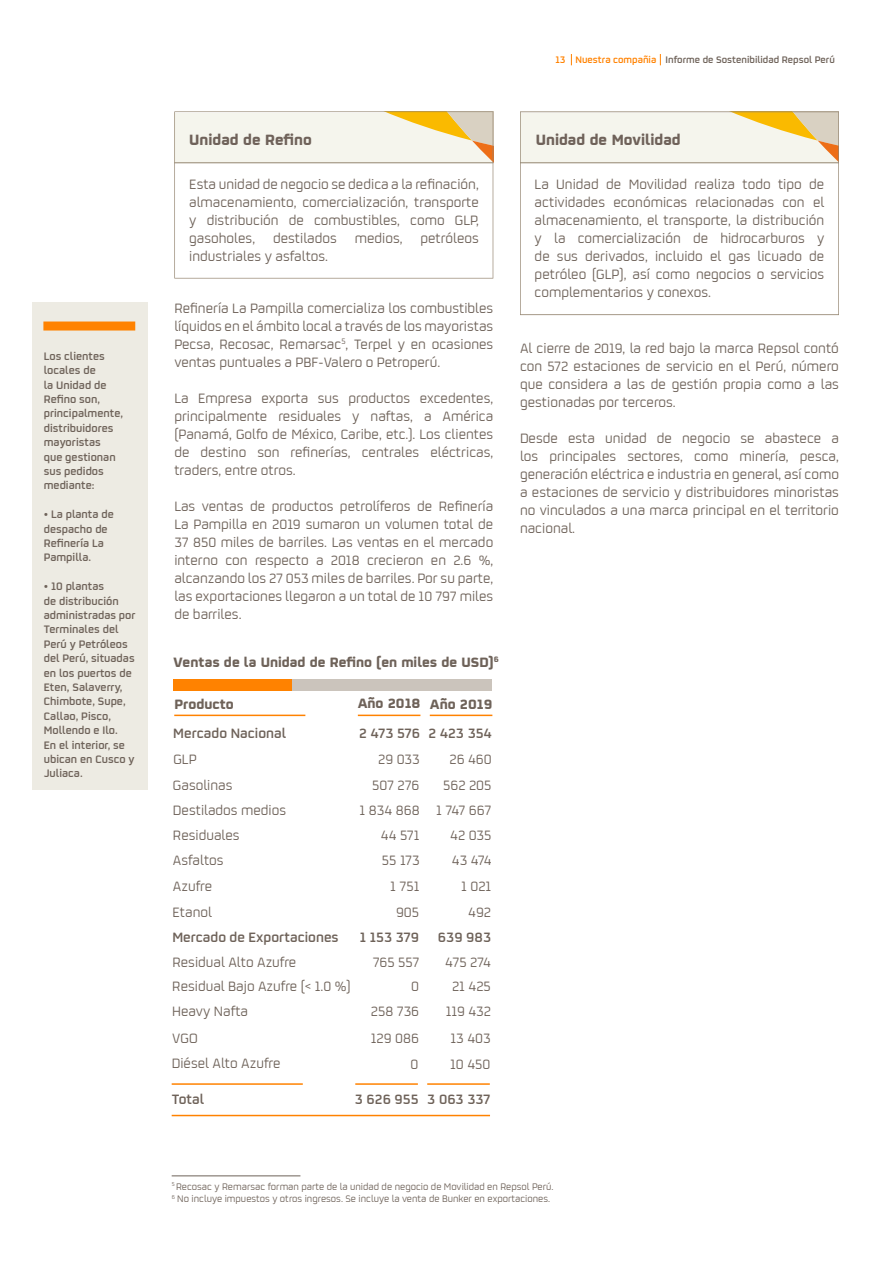
<style>
.page{position:relative;width:893px;height:1263px;background:#fff}
.page>*{position:absolute;margin:0;border:0;box-sizing:border-box;transform-origin:0 0}
.t1{font:700 16.5px "Repsol Viet";color:#6f625a}
.t2{font:15px/18px "Repsol";color:#6e6259;text-align:justify}
.t3{font:600 15px "Repsol";color:#6e6259}
.t4{font:700 15px "Repsol Viet";color:#6e6259}
.t5{font:600 12px/14.4px "Repsol";color:#6e6259}
.t6{font:10.5px/12.6px "Repsol";color:#6e6259}
.t7{font:600 10.5px "Repsol";color:#6e6259}
.s1{color:#ff8200}
</style>
<div class="page">
<svg style="left:174px;top:111px;width:319px;height:168px"></svg>
<svg style="left:520px;top:111px;width:319px;height:204px"></svg>
<hr style="left:174px;top:162px;width:319px;height:1px;background:#948570">
<hr style="left:520px;top:162px;width:319px;height:1px;background:#948570">
<div style="left:173px;top:679px;width:119px;height:11px;background:#ff8200"></div>
<div style="left:292px;top:679px;width:200px;height:11px;background:#cbc4bc"></div>
<hr style="left:174px;top:715px;width:131px;height:1px;background:#ff8200">
<hr style="left:172px;top:1083px;width:131px;height:2px;background:#ff8200">
<hr style="left:172px;top:1115px;width:318px;height:1px;background:#ff8200">
<hr style="left:358px;top:715px;width:62px;height:1px;background:#ff8200">
<hr style="left:355px;top:1083px;width:63px;height:2px;background:#ff8200">
<hr style="left:430px;top:715px;width:62px;height:1px;background:#ff8200">
<hr style="left:427px;top:1083px;width:63px;height:2px;background:#ff8200">
<div style="left:32px;top:302px;width:116px;height:487px;background:#edebe3"></div>
<div style="left:43px;top:321px;width:92px;height:9px;background:#ff8200"></div>
<hr style="left:172px;top:1175px;width:128px;height:1px;background:#6e6259">
<p class="t5" style="left:44px;top:348px;width:81px">Los clientes locales de<br>la Unidad de<br>Refino son, principalmente, distribuidores mayoristas<br>que gestionan sus pedidos mediante:</p>
<p class="t5" style="left:44px;top:506px;width:72px">• La planta de despacho de<br>Refinería La<br>Pampilla.</p>
<p class="t5" style="left:44px;top:578px;width:93px">• 10 plantas<br>de distribución administradas por<br>Terminales del<br>Perú y Petróleos del Perú, situadas en los puertos de<br>Eten, Salaverry,<br>Chimbote, Supe,<br>Callao, Pisco,<br>Mollendo e Ilo.<br>En el interior, se ubican en Cusco y<br>Juliaca.</p>
<p class="t7" style="left:555px;top:52px;width:281px"><span class="s1">13 Nuestra compañia</span> Informe de Sostenibilidad Repsol Perú</p>
<p class="t1" style="left:189px;top:126px;width:124px">Unidad de Refino</p>
<p class="t1" style="left:536px;top:126px;width:146px">Unidad de Movilidad</p>
<p class="t2" style="left:189px;top:174px;width:291px">Esta unidad de negocio se dedica a la refinación, almacenamiento, comercialización, transporte y distribución de combustibles, como GLP, gasoholes, destilados medios, petróleos industriales y asfaltos.</p>
<p class="t2" style="left:535px;top:174px;width:291px">La Unidad de Movilidad realiza todo tipo de actividades económicas relacionadas con el almacenamiento, el transporte, la distribución y la comercialización de hidrocarburos y de sus derivados, incluido el gas licuado de petróleo (GLP), así como negocios o servicios complementarios y conexos.</p>
<p class="t2" style="left:174px;top:298px;width:321px">Refinería La Pampilla comercializa los combustibles líquidos en el ámbito local a través de los mayoristas Pecsa, Recosac, Remarsac<sup>5</sup>, Terpel y en ocasiones ventas puntuales a PBF-Valero o Petroperú.</p>
<p class="t2" style="left:174px;top:388px;width:320px">La Empresa exporta sus productos excedentes, principalmente residuales y naftas, a América (Panamá, Golfo de México, Caribe, etc.). Los clientes de destino son refinerías, centrales eléctricas, traders, entre otros.</p>
<p class="t2" style="left:174px;top:496px;width:320px">Las ventas de productos petrolíferos de Refinería La Pampilla en 2019 sumaron un volumen total de 37 850 miles de barriles. Las ventas en el mercado interno con respecto a 2018 crecieron en 2.6 %, alcanzando los 27 053 miles de barriles. Por su parte, las exportaciones llegaron a un total de 10 797 miles de barriles.</p>
<p class="t2" style="left:520px;top:338px;width:320px">Al cierre de 2019, la red bajo la marca Repsol contó con 572 estaciones de servicio en el Perú, número que considera a las de gestión propia como a las gestionadas por terceros.</p>
<p class="t2" style="left:520px;top:428px;width:320px">Desde esta unidad de negocio se abastece a los principales sectores, como minería, pesca, generación eléctrica e industria en general, así como a estaciones de servicio y distribuidores minoristas no vinculados a una marca principal en el territorio nacional.</p>
<p class="t4" style="left:174px;top:650px;width:327px">Ventas de la Unidad de Refino (en miles de USD)<sup>6</sup></p>
<p class="t4" style="left:174px;top:691px;width:61px">Producto</p>
<p class="t4" style="left:358px;top:691px;width:136px">Año 2018 Año 2019</p>
<p class="t3" style="left:173px;top:722px;width:114px">Mercado Nacional</p>
<p class="t3" style="left:359px;top:722px;width:62px">2 473 576</p>
<p class="t3" style="left:428px;top:722px;width:65px">2 423 354</p>
<p class="t2" style="left:173px;top:749px;width:25px">GLP</p>
<p class="t2" style="left:378px;top:749px;width:43px">29 033</p>
<p class="t2" style="left:449px;top:749px;width:44px">26 460</p>
<p class="t2" style="left:173px;top:775px;width:61px">Gasolinas</p>
<p class="t2" style="left:372px;top:775px;width:49px">507 276</p>
<p class="t2" style="left:443px;top:775px;width:50px">562 205</p>
<p class="t2" style="left:173px;top:800px;width:115px">Destilados medios</p>
<p class="t2" style="left:360px;top:800px;width:61px">1 834 868</p>
<p class="t2" style="left:436px;top:800px;width:57px">1 747 667</p>
<p class="t2" style="left:173px;top:825px;width:68px">Residuales</p>
<p class="t2" style="left:381px;top:825px;width:40px">44 571</p>
<p class="t2" style="left:450px;top:825px;width:43px">42 035</p>
<p class="t2" style="left:173px;top:850px;width:52px">Asfaltos</p>
<p class="t2" style="left:382px;top:850px;width:39px">55 173</p>
<p class="t2" style="left:452px;top:850px;width:42px">43 474</p>
<p class="t2" style="left:173px;top:876px;width:41px">Azufre</p>
<p class="t2" style="left:390px;top:876px;width:31px">1 751</p>
<p class="t2" style="left:461px;top:876px;width:32px">1 021</p>
<p class="t2" style="left:172px;top:902px;width:41px">Etanol</p>
<p class="t2" style="left:396px;top:902px;width:25px">905</p>
<p class="t2" style="left:468px;top:902px;width:25px">492</p>
<p class="t3" style="left:172px;top:925px;width:168px">Mercado de Exportaciones</p>
<p class="t3" style="left:360px;top:925px;width:61px">1 153 379</p>
<p class="t3" style="left:438px;top:925px;width:55px">639 983</p>
<p class="t2" style="left:172px;top:952px;width:125px">Residual Alto Azufre</p>
<p class="t2" style="left:373px;top:952px;width:48px">765 557</p>
<p class="t2" style="left:445px;top:952px;width:47px">475 274</p>
<p class="t2" style="left:172px;top:977px;width:180px">Residual Bajo Azufre (&lt; 1.0 %)</p>
<p class="t2" style="left:411px;top:977px;width:9px">0</p>
<p class="t2" style="left:452px;top:977px;width:40px">21 425</p>
<p class="t2" style="left:172px;top:1002px;width:77px">Heavy Nafta</p>
<p class="t2" style="left:371px;top:1001px;width:50px">258 736</p>
<p class="t2" style="left:446px;top:1001px;width:47px">119 432</p>
<p class="t2" style="left:172px;top:1028px;width:27px">VGO</p>
<p class="t2" style="left:371px;top:1028px;width:50px">129 086</p>
<p class="t2" style="left:450px;top:1028px;width:42px">13 403</p>
<p class="t2" style="left:172px;top:1054px;width:110px">Diésel Alto Azufre</p>
<p class="t2" style="left:411px;top:1054px;width:9px">0</p>
<p class="t2" style="left:450px;top:1054px;width:42px">10 450</p>
<p class="t3" style="left:172px;top:1088px;width:34px">Total</p>
<p class="t3" style="left:355px;top:1088px;width:65px">3 626 955</p>
<p class="t3" style="left:427px;top:1088px;width:65px">3 063 337</p>
<p class="t6" style="left:172px;top:1179px;width:383px"><sup>5</sup> Recosac y Remarsac forman parte de la unidad de negocio de Movilidad en Repsol Perú.<br><sup>6</sup> No incluye impuestos y otros ingresos. Se incluye la venta de Bunker en exportaciones.</p>
</div>
